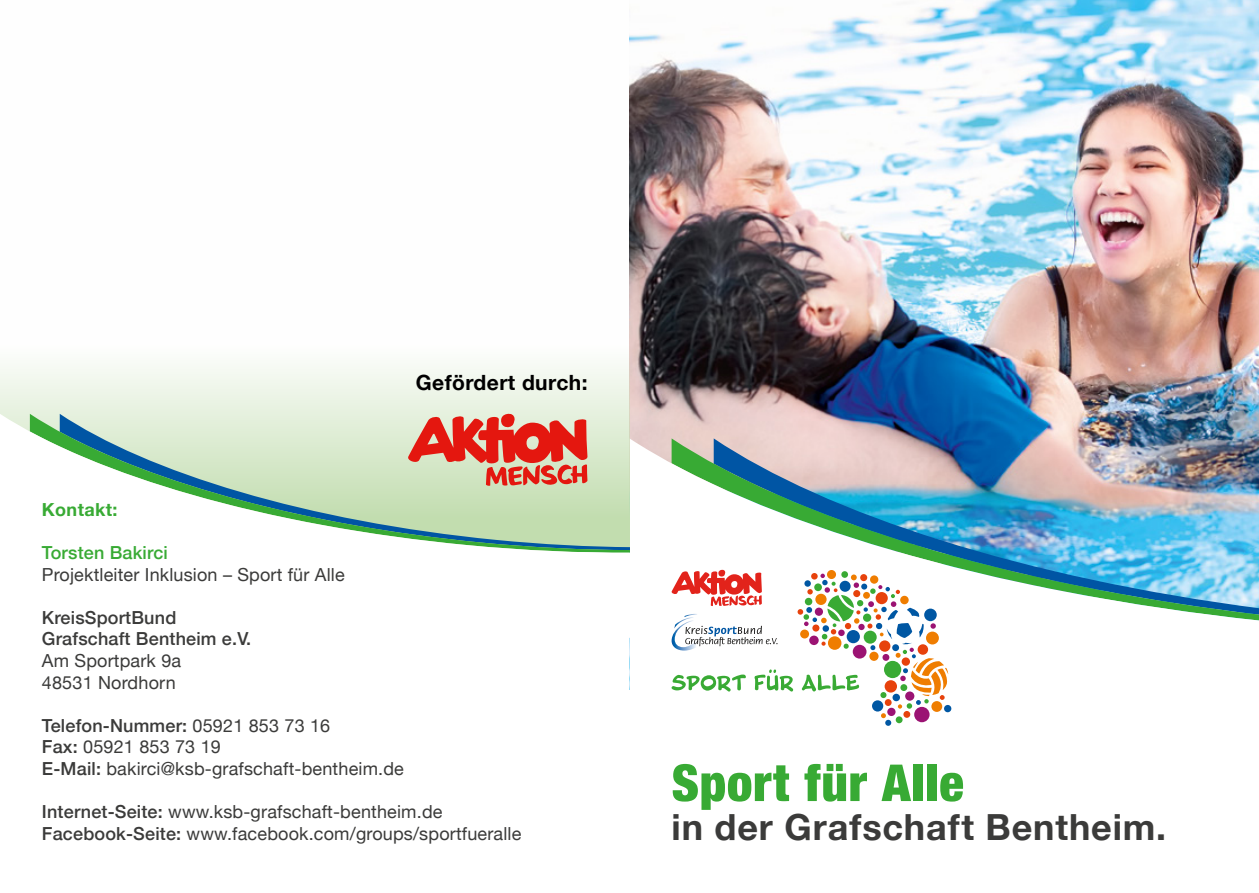
<style>
.page{position:relative;width:1259px;height:893px;background:#fff}
.page>*{position:absolute;margin:0;border:0;box-sizing:border-box;transform-origin:0 0}
.t1{font:900 condensed 51px "Helvetica Neue";letter-spacing:.015em;color:#38aa34}
.t2{font:700 36px "Helvetica Neue";letter-spacing:.025em;color:#3b3b3a}
.t3{font:700 21px "Helvetica Neue";letter-spacing:.02em;color:#000}
.t4{font:18px/21.6px "Helvetica Neue";letter-spacing:.01em;color:#3b3b3a}
.t5{font:500 18px/21.6px "Helvetica Neue";letter-spacing:.01em;color:#3b3b3a}
.t6{font:500 18px "Helvetica Neue";letter-spacing:.01em;color:#38aa34}
.t7{font:700 18px "Helvetica Neue";letter-spacing:.02em;color:#38aa34}
.s1{font-weight:500}
</style>
<div class="page">
<img style="left:629px;top:0;width:630px;height:438px">
<img style="left:629px;top:438px;width:630px;height:272px">
<svg style="left:671px;top:570px;width:280px;height:156px"></svg>
<svg style="left:0;top:365px;width:629px;height:49px;fill:#eef5e9"></svg>
<svg style="left:1px;top:414px;width:628px;height:139px"></svg>
<svg style="left:408px;top:414px;width:179px;height:72px;background:#de7b69"></svg>
<p class="t3" style="left:416px;top:366px;width:173px">Gefördert durch:</p>
<p class="t7" style="left:42px;top:495px;width:77px">Kontakt:</p>
<p class="t6" style="left:42px;top:538px;width:127px">Torsten Bakirci</p>
<p class="t4" style="left:42px;top:564px;width:304px">Projektleiter Inklusion – Sport für Alle</p>
<p class="t5" style="left:42px;top:605px;width:211px">KreisSportBund<br>Grafschaft Bentheim e.V.</p>
<p class="t4" style="left:42px;top:651px;width:141px">Am Sportpark 9a<br>48531 Nordhorn</p>
<p class="t4" style="left:42px;top:716px;width:363px"><span class="s1">Telefon-Nummer:</span> 05921 853 73 16<br><span class="s1">Fax:</span> 05921 853 73 19<br><span class="s1">E-Mail:</span> bakirci@ksb-grafschaft-bentheim.de</p>
<p class="t4" style="left:42px;top:802px;width:481px"><span class="s1">Internet-Seite:</span> www.ksb-grafschaft-bentheim.de<br><span class="s1">Facebook-Seite:</span> www.facebook.com/groups/sportfueralle</p>
<h1 class="t1" style="left:671px;top:741px;width:294px">Sport für Alle</h1>
<h2 class="t2" style="left:671px;top:799px;width:496px">in der Grafschaft Bentheim.</h2>
</div>
